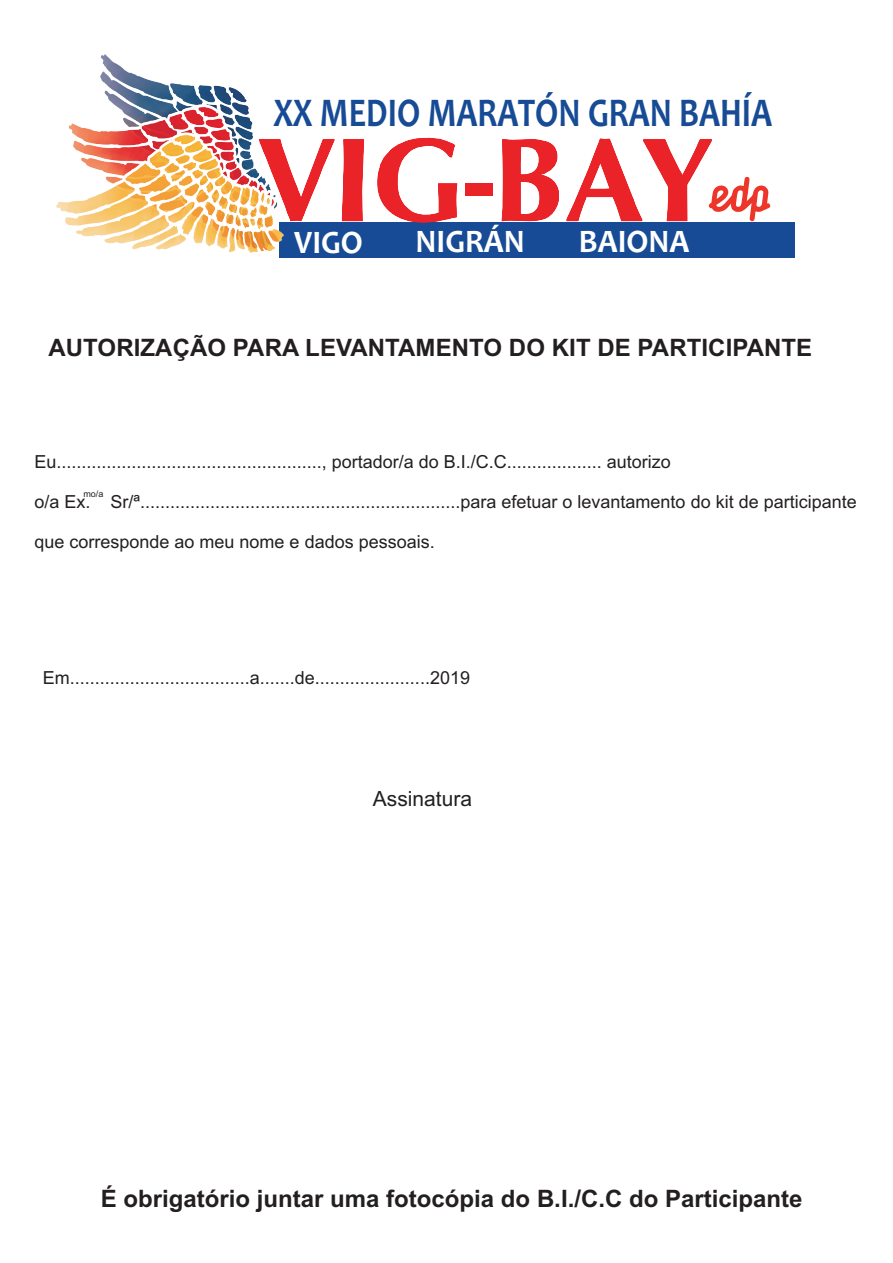
<style>
.page{position:relative;width:893px;height:1263px;background:#fff}
.page>*{position:absolute;margin:0;border:0;box-sizing:border-box;transform-origin:0 0}
.t1{font:700 41.1px "Candara";color:#174b95;scale:.81 1}
.t2{font:700 33px "Candara";color:#fff;scale:.96 1}
.t3{font:700 24px "Arial";color:#231f20}
.t4{font:21px "Arial";color:#231f20}
.t5{font:18px "Arial";color:#231f20}
.t6{font:9px "Arial";color:#231f20}
</style>
<div class="page">
<div style="left:279px;top:222px;width:515px;height:36px;background:#174b95"></div>
<svg style="left:501px;top:139px;width:58px;height:83px"></svg>
<svg style="left:377px;top:137px;width:81px;height:86px"></svg>
<svg style="left:283px;top:139px;width:52px;height:83px"></svg>
<svg style="left:342px;top:139px;width:22px;height:83px;background:#ec393e"></svg>
<div style="left:465px;top:184px;width:27px;height:12px;background:#ea2329"></div>
<svg style="left:566px;top:138px;width:204px;height:84px"></svg>
<img style="left:57px;top:55px;width:226px;height:197px">
<h1 class="t1" style="left:273px;top:96px;width:617px">XX MEDIO MARATÓN GRAN BAHÍA</h1>
<h2 class="t2" style="left:294px;top:229px;width:73px">VIGO</h2>
<h2 class="t2" style="left:415px;top:228px;width:115px">NIGRÁN</h2>
<h2 class="t2" style="left:579px;top:228px;width:117px">BAIONA</h2>
<h3 class="t3" style="left:48px;top:339px;width:765px">AUTORIZAÇÃO PARA LEVANTAMENTO DO KIT DE PARTICIPANTE</h3>
<p class="t5" style="left:35px;top:455px;width:638px">Eu....................................................., portador/a do B.I./C.C................... autorizo</p>
<p class="t5" style="left:35px;top:495px;width:824px">o/a Ex. Sr/ª................................................................para efetuar o levantamento do kit de participante</p>
<p class="t5" style="left:35px;top:535px;width:402px">que corresponde ao meu nome e dados pessoais.</p>
<p class="t6" style="left:83px;top:490px;width:22px">mo/a</p>
<p class="t5" style="left:43px;top:671px;width:429px">Em....................................a.......de.......................2019</p>
<p class="t4" style="left:373px;top:791px;width:101px">Assinatura</p>
<h3 class="t3" style="left:101px;top:1190px;width:703px">É obrigatório juntar uma fotocópia do B.I./C.C do Participante</h3>
</div>
